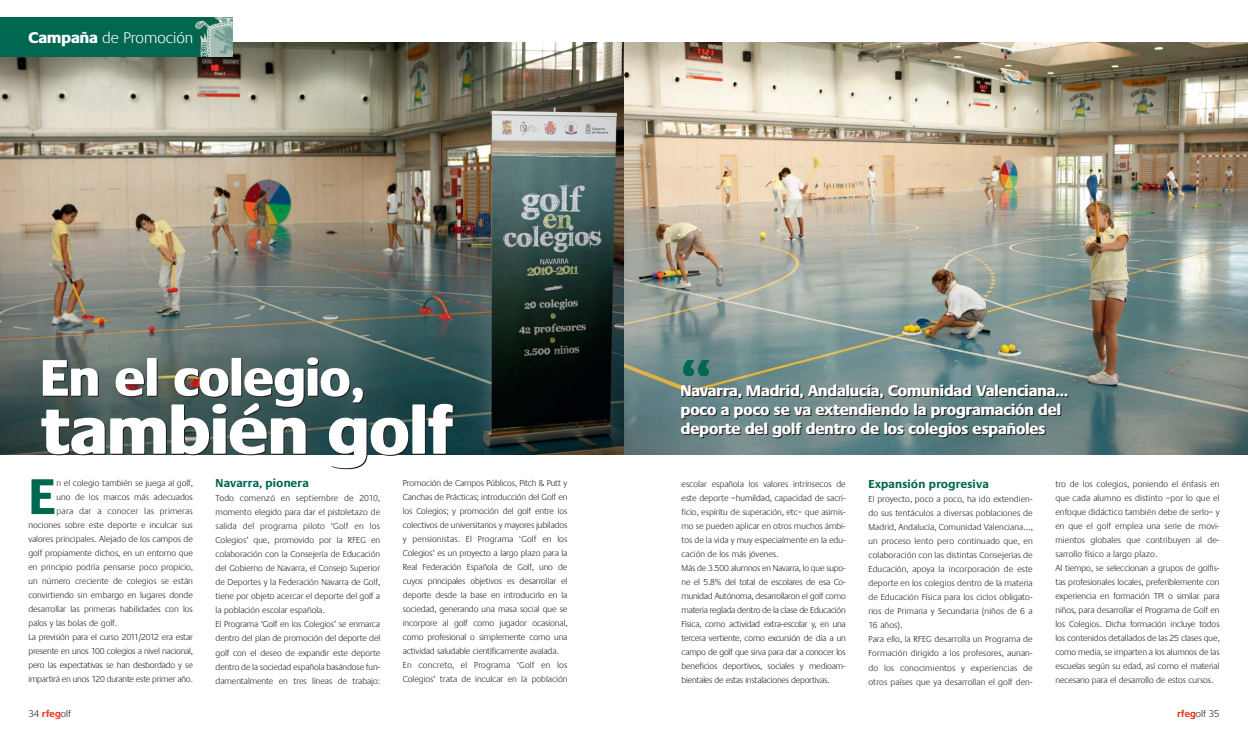
<style>
.page{position:relative;width:1248px;height:738px;background:#fff}
.page>*{position:absolute;margin:0;border:0;box-sizing:border-box;transform-origin:0 0}
.t1{font:800 69.5px "Praxis";color:#fff}
.t2{font:700 65.1px "Praxis";color:#006750}
.t3{font:800 53.3px "Praxis";color:#fff}
.t4{font:700 52.1px "Praxis";color:#006750}
.t5{font:300 16.1px "Praxis";color:#fff}
.t6{font:800 16px/19.2px "Praxis";color:#fff}
.t7{font:700 12px "Praxis";letter-spacing:.03em;color:#006750}
.t8{font:300 10px "Praxis";color:#231f20}
.t9{font:300 9px/14px "Praxis";letter-spacing:-.005em;color:#231f20}
.t10{font:300 9px "Praxis";letter-spacing:.02em;color:#231f20}
.s1{font-weight:800}
.s2{font-weight:700;color:#ef3829}
</style>
<div class="page">
<img style="left:0;top:43px;width:1247px;height:411px">
<div style="left:0;top:17px;width:232px;height:40px;background:#006750"></div>
<img style="left:195px;top:17px;width:37px;height:40px">
<h3 class="t5" style="left:28px;top:31px;width:166px"><span class="s1">Campaña</span> de Promoción</h3>
<h3 class="t3" style="left:41px;top:357px;width:324px">En el colegio,</h3>
<h1 class="t1" style="left:41px;top:404px;width:414px">también golf</h1>
<h3 class="t4" style="left:28px;top:476px;width:29px">E</h3>
<p class="t9" style="left:57px;top:476px;width:138px">n el colegio también se juega al golf,</p>
<p class="t9" style="left:57px;top:490px;width:138px">uno de los marcos más adecuados</p>
<p class="t10" style="left:57px;top:507px;width:138px">para dar a conocer las primeras</p>
<p class="t9" style="left:28px;top:518px;width:166px">nociones sobre este deporte e inculcar sus</p>
<p class="t9" style="left:28px;top:532px;width:166px">valores principales. Alejado de los campos de</p>
<p class="t9" style="left:28px;top:546px;width:166px">golf propiamente dichos, en un entorno que</p>
<p class="t9" style="left:28px;top:560px;width:166px">en principio podría pensarse poco propicio,</p>
<p class="t9" style="left:28px;top:574px;width:166px">un número creciente de colegios se están</p>
<p class="t9" style="left:28px;top:588px;width:166px">convirtiendo sin embargo en lugares donde</p>
<p class="t9" style="left:28px;top:602px;width:166px">desarrollar las primeras habilidades con los</p>
<p class="t9" style="left:28px;top:616px;width:90px">palos y las bolas de golf.</p>
<p class="t9" style="left:28px;top:630px;width:166px">La previsión para el curso 2011/2012 era estar</p>
<p class="t9" style="left:28px;top:644px;width:166px">presente en unos 100 colegios a nivel nacional,</p>
<p class="t9" style="left:28px;top:658px;width:166px">pero las expectativas se han desbordado y se</p>
<p class="t9" style="left:28px;top:672px;width:166px">impartirá en unos 120 durante este primer año.</p>
<p class="t8" style="left:28px;top:709px;width:44px">34 <span class="s2">rfeg</span>olf</p>
<h3 class="t7" style="left:215px;top:478px;width:95px">Navarra, pionera</h3>
<p class="t9" style="left:215px;top:491px;width:166px">Todo comenzó en septiembre de 2010, momento elegido para dar el pistoletazo de salida del programa piloto ‘Golf en los Colegios’ que, promovido por la RFEG en colaboración con la Consejería de Educación del Gobierno de Navarra, el Consejo Superior de Deportes y la Federación Navarra de Golf, tiene por objeto acercar el deporte del golf a la población escolar española.<br>El Programa ‘Golf en los Colegios’ se enmarca dentro del plan de promoción del deporte del golf con el deseo de expandir este deporte dentro de la sociedad española basándose fun&shy;damentalmente en tres líneas de trabajo:</p>
<p class="t9" style="left:403px;top:476px;width:166px">Promoción de Campos Públicos, Pitch &amp; Putt y Canchas de Prácticas; introducción del Golf en los Colegios; y promoción del golf entre los colectivos de universitarios y mayores jubilados y pensionistas. El Programa ‘Golf en los Colegios’ es un proyecto a largo plazo para la Real Federación Española de Golf, uno de cuyos principales objetivos es desarrollar el deporte desde la base en introducirlo en la sociedad, generando una masa social que se incorpore al golf como jugador ocasional, como profesional o simplemente como una actividad saludable científicamente avalada.<br>En concreto, el Programa ‘Golf en los Colegios’ trata de inculcar en la población</p>
<h2 class="t2" style="left:681px;top:357px;width:31px">“</h2>
<h3 class="t6" style="left:680px;top:382px;width:388px">Navarra, Madrid, Andalucía, Comunidad Valenciana… poco a poco se va extendiendo la programación del deporte del golf dentro de los colegios españoles</h3>
<p class="t9" style="left:681px;top:477px;width:166px">escolar española los valores intrínsecos de este deporte –humildad, capacidad de sacri&shy;ficio, espíritu de superación, etc– que asimis&shy;mo se pueden aplicar en otros muchos ámbi&shy;tos de la vida y muy especialmente en la edu&shy;cación de los más jóvenes.<br>Más de 3.500 alumnos en Navarra, lo que supo&shy;ne el 5.8% del total de escolares de esa Co - munidad Autó noma, desarrollaron el golf como materia reglada dentro de la clase de Edu cación Física, como actividad extra-escolar y, en una tercera vertiente, como excursión de día a un campo de golf que sirva para dar a conocer los beneficios deportivos, sociales y me dioam - bientales de estas instalaciones deportivas.</p>
<h3 class="t7" style="left:868px;top:479px;width:122px">Expansión progresiva</h3>
<p class="t9" style="left:868px;top:492px;width:166px">El proyecto, poco a poco, ha ido extendien&shy;do sus tentáculos a diversas poblaciones de Madrid, Andalucía, Comunidad Valenciana…, un proceso lento pero continuado que, en colaboración con las distintas Consejerías de Educación, apoya la incorporación de este deporte en los colegios dentro de la materia de Educación Física para los ciclos obligato&shy;rios de Primaria y Secundaria (niños de 6 a 16 años).<br>Para ello, la RFEG desarrolla un Programa de Formación dirigido a los profesores, aunan&shy;do los conocimientos y experiencias de otros países que ya desarrollan el golf den-</p>
<p class="t9" style="left:1055px;top:477px;width:166px">tro de los colegios, poniendo el énfasis en que cada alumno es distinto –por lo que el enfoque didáctico también debe de serlo– y en que el golf emplea una serie de movi&shy;mientos globales que contribuyen al de - sarrollo físico a largo plazo.<br>Al tiempo, se seleccionan a grupos de golfis&shy;tas profesionales locales, preferiblemente con experiencia en formación TPI o similar para niños, para desarrollar el Programa de Golf en los Colegios. Dicha formación incluye todos los contenidos detallados de las 25 clases que, como media, se imparten a los alumnos de las escuelas según su edad, así como el material necesario para el desarrollo de estos cursos.</p>
<p class="t8" style="left:1176px;top:709px;width:44px"><span class="s2">rfeg</span>olf 35</p>
</div>
